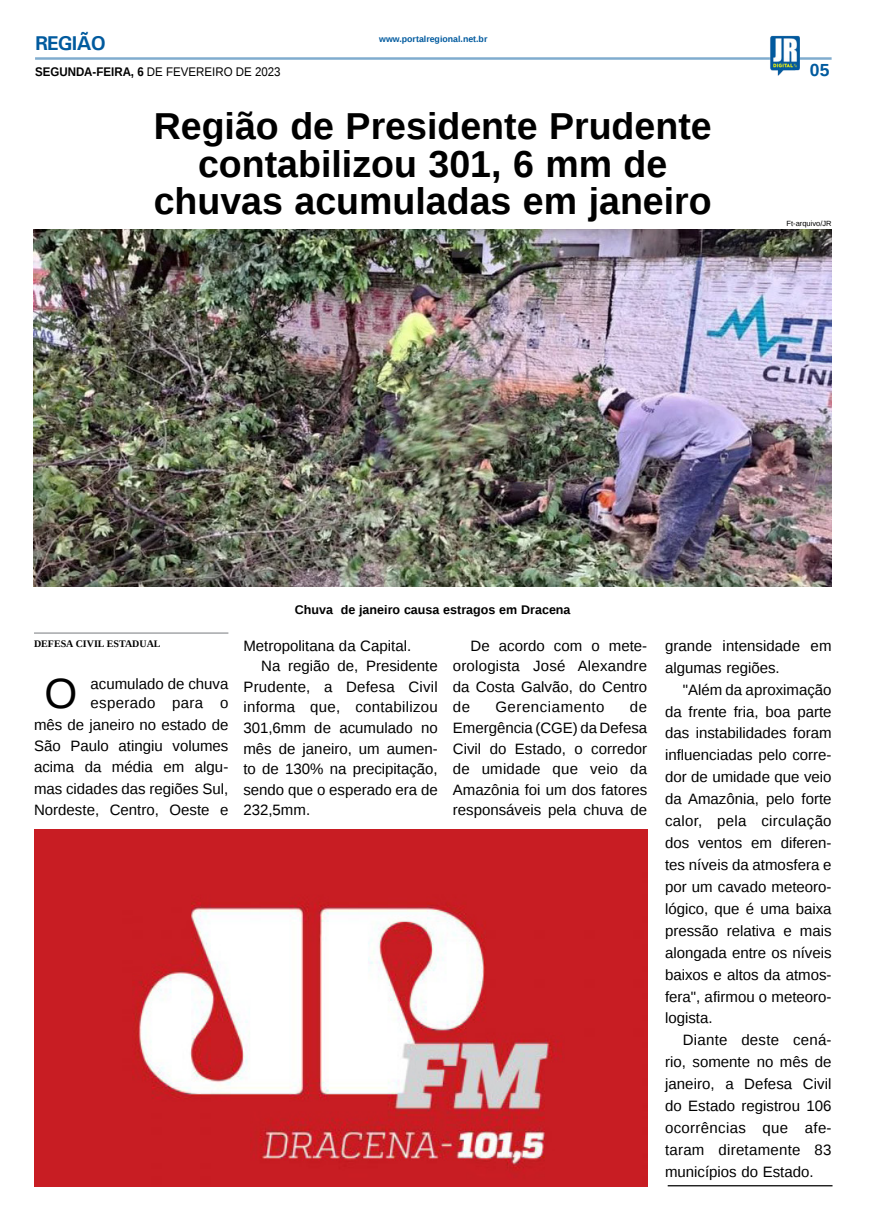
<style>
.page{position:relative;width:869px;height:1223px;background:#fff}
.page>*{position:absolute;margin:0;border:0;box-sizing:border-box;transform-origin:0 0}
.MATÉRIA{font:42.25px "Liberation Sans";color:#000}
.TÍTULO{font:700 37.5px/37.5px "Liberation Sans";color:#000;text-align:center}
.TITULO_PG{font:700 20px "Univers";letter-spacing:-.04em;color:#005a9e}
.TÍTULO-2{font:700 17.5px "Liberation Sans";color:#005a9e}
.MATÉRIA-2{font:15px/21.9px "Liberation Sans";color:#000;text-align:justify}
.MATÉRIA-3{font:15px "Liberation Sans";letter-spacing:.035em;color:#000}
.LEGENDA{font:700 12.5px "Liberation Sans";color:#000}
.t1{font:12.5px "Liberation Sans";color:#000;scale:.92 1}
.CRÉDITO_NOME{font:700 10px "Liberation Serif";color:#000}
.DATA_PG{font:700 8.75px "Liberation Sans";color:#005a9e}
.CRÉDITO_FOTO{font:7.5px "Liberation Sans";color:#000}
.s1{font-weight:700}
</style>
<div class="page">
<hr style="left:35px;top:57px;width:796px;height:3px;background:#005a9e">
<img style="left:769px;top:36px;width:30px;height:40px">
<img style="left:34px;top:829px;width:613px;height:357px">
<hr style="left:667px;top:1185px;width:165px;height:1px;background:#000">
<img style="left:34px;top:230px;width:797px;height:357px">
<hr style="left:34px;top:632px;width:194px;height:1px;background:#939598">
<p class="TITULO_PG" style="left:35px;top:31px;width:72px">REGIÃO</p>
<p class="t1" style="left:35px;top:65px;width:268px"><span class="s1">SEGUNDA-FEIRA, 6</span> DE FEVEREIRO DE 2023</p>
<p class="DATA_PG" style="left:379px;top:33px;width:110px">www.portalregional.net.br</p>
<p class="TÍTULO" style="left:154px;top:107px;width:559px">Região de Presidente Prudente contabilizou 301, 6 mm de</p>
<p class="TÍTULO" style="left:154px;top:182px;width:559px">chuvas acumuladas em janeiro</p>
<p class="TÍTULO-2" style="left:809px;top:58px;width:21px">05</p>
<p class="CRÉDITO_FOTO" style="left:786px;top:219px;width:47px">Ft-arquivo/JR</p>
<p class="LEGENDA" style="left:295px;top:600px;width:277px">Chuva de janeiro causa estragos em Dracena</p>
<p class="CRÉDITO_NOME" style="left:34px;top:636px;width:128px">DEFESA CIVIL ESTADUAL</p>
<p class="MATÉRIA" style="left:45px;top:669px;width:34px">O</p>
<p class="MATÉRIA-2" style="left:90px;top:675px;width:139px;line-height:18.8px">acumulado de chuva esperado para o</p>
<p class="MATÉRIA-2" style="left:34px;top:714px;width:196px;line-height:21.4px">mês de janeiro no estado de São Paulo atingiu volumes acima da média em algu&shy;mas cidades das regiões Sul, Nordeste, Centro, Oeste e</p>
<p class="MATÉRIA-2" style="left:243px;top:635px;width:169px">Metropolitana da Capital.</p>
<p class="MATÉRIA-2" style="left:243px;top:656px;width:196px;line-height:20.5px;text-indent:18px">Na região de, Presidente Prudente, a Defesa Civil informa que, contabilizou 301,6mm de acumulado no mês de janeiro, um aumen&shy;to de 130% na precipitação, sendo que o esperado era de 232,5mm.</p>
<p class="MATÉRIA-2" style="left:452px;top:636px;width:196px;line-height:20.5px;text-indent:18px">De acordo com o mete&shy;orologista José Alexandre da Costa Galvão, do Centro de</p>
<p class="MATÉRIA-2" style="left:452px;top:697px;width:196px;line-height:20.5px;text-indent:177px">de Emergência (CGE) da Defesa Civil do Estado, o corredor de umidade que veio da Amazônia foi um dos fatores responsáveis pela chuva de</p>
<p class="MATÉRIA-3" style="left:495px;top:699px;width:111px">Gerenciamento</p>
<p class="MATÉRIA-2" style="left:664px;top:635px;width:168px">grande intensidade em algumas regiões.</p>
<p class="MATÉRIA-2" style="left:664px;top:679px;width:168px;text-indent:18px">"Além da aproximação da frente fria, boa parte das instabilidades foram influenciadas pelo corre&shy;dor de umidade que veio da Amazônia, pelo forte calor, pela circulação dos ventos em diferen&shy;tes níveis da atmosfera e por um cavado meteoro&shy;lógico, que é uma baixa pressão relativa e mais alongada entre os níveis baixos e altos da atmos&shy;fera", afirmou o meteoro&shy;logista.</p>
<p class="MATÉRIA-2" style="left:664px;top:1029px;width:168px;text-indent:18px">Diante deste cená&shy;rio, somente no mês de janeiro, a Defesa Civil do Estado registrou 106 ocorrências que afe&shy;taram diretamente 83 municípios do Estado.</p>
</div>
